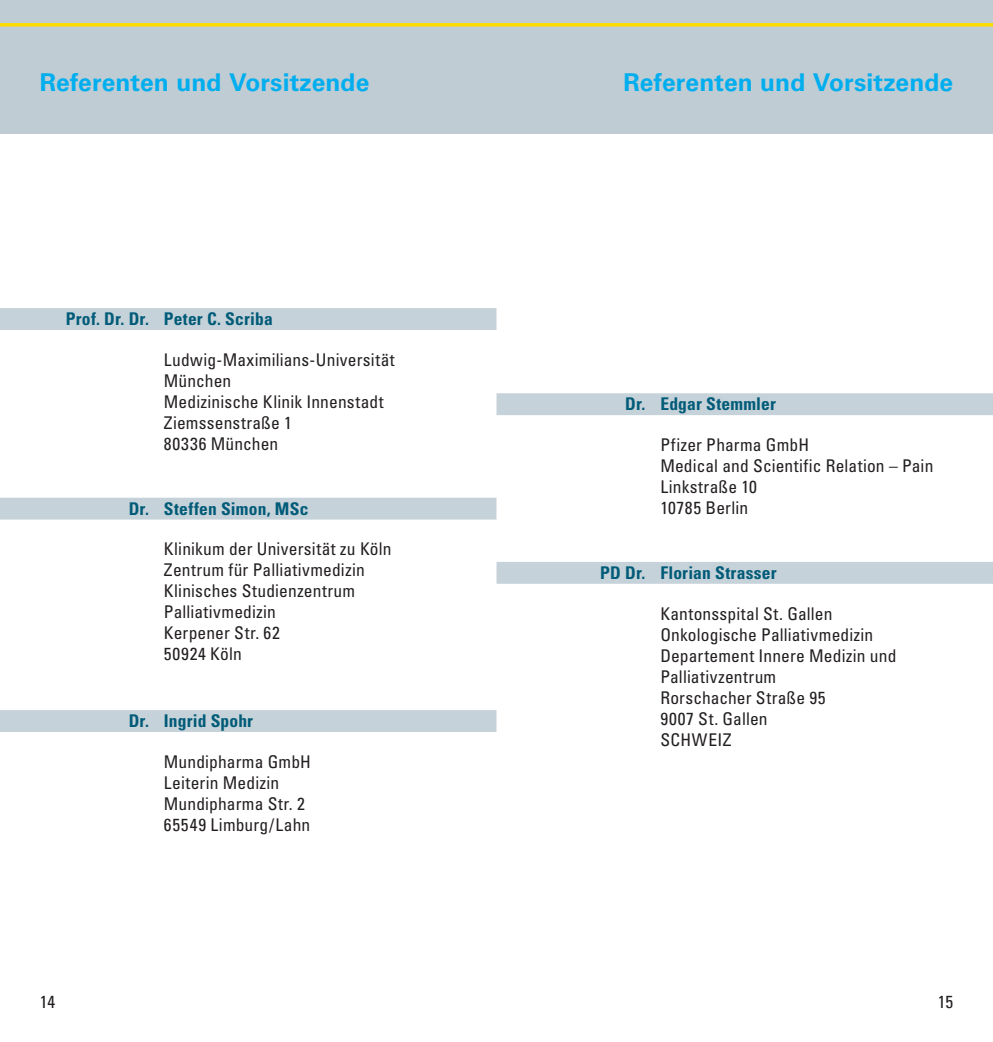
<style>
.page{position:relative;width:993px;height:1042px;background:#fff}
.page>*{position:absolute;margin:0;border:0;box-sizing:border-box;transform-origin:0 0}
.t1{font:700 24.5px "Univers";letter-spacing:.005em;color:#00aeef}
.normal_einzug{font:condensed 17.5px/21px "Univers";letter-spacing:.01em;color:#231f20}
.U3__linke_Seite{font:700 condensed 17.5px "Univers";letter-spacing:.01em;color:#005b78}
.U3__rechte_Seite{font:700 condensed 17.5px "Univers";letter-spacing:.01em;color:#005b78}
</style>
<div class="page">
<div style="left:0;top:0;width:992px;height:134px;background:#bfccd3"></div>
<svg style="left:0;top:23px;width:992px;height:4px;background:#f6d91a"></svg>
<div style="left:0;top:308px;width:496px;height:22px;background:#c6d2d9"></div>
<div style="left:0;top:498px;width:496px;height:21px;background:#c6d2d9"></div>
<div style="left:0;top:710px;width:496px;height:22px;background:#c6d2d9"></div>
<div style="left:496px;top:393px;width:496px;height:22px;background:#c6d2d9"></div>
<div style="left:496px;top:562px;width:496px;height:22px;background:#c6d2d9"></div>
<h1 class="t1" style="left:40px;top:68px;width:331px">Referenten und Vorsitzende</h1>
<h1 class="t1" style="left:623px;top:68px;width:331px">Referenten und Vorsitzende</h1>
<h1 class="t1" style="left:741px;top:68px;width:213px">Freitag, 25.11.2011</h1>
<p class="U3__linke_Seite" style="left:66px;top:308px;width:208px">Prof. Dr. Dr. Peter C. Scriba</p>
<p class="normal_einzug" style="left:164px;top:349px;width:232px">Ludwig-Maximilians-Universität<br>München</p>
<p class="normal_einzug" style="left:164px;top:391px;width:221px">Medizinische Klinik Innenstadt</p>
<p class="normal_einzug" style="left:164px;top:412px;width:130px">Ziemssenstraße 1</p>
<p class="normal_einzug" style="left:164px;top:433px;width:116px">80336 München</p>
<p class="U3__linke_Seite" style="left:129px;top:498px;width:181px">Dr. Steffen Simon, MSc</p>
<p class="normal_einzug" style="left:164px;top:538px;width:229px">Klinikum der Universität zu Köln</p>
<p class="normal_einzug" style="left:164px;top:559px;width:202px">Zentrum für Palliativmedizin</p>
<p class="normal_einzug" style="left:164px;top:580px;width:193px">Klinisches Studienzentrum<br>Palliativmedizin</p>
<p class="normal_einzug" style="left:164px;top:622px;width:117px">Kerpener Str. 62</p>
<p class="normal_einzug" style="left:164px;top:643px;width:79px">50924 Köln</p>
<p class="U3__linke_Seite" style="left:129px;top:710px;width:126px">Dr. Ingrid Spohr</p>
<p class="normal_einzug" style="left:164px;top:751px;width:149px">Mundipharma GmbH</p>
<p class="normal_einzug" style="left:164px;top:772px;width:117px">Leiterin Medizin</p>
<p class="normal_einzug" style="left:164px;top:793px;width:142px">Mundipharma Str. 2</p>
<p class="normal_einzug" style="left:164px;top:814px;width:148px">65549 Limburg/Lahn</p>
<p class="U3__rechte_Seite" style="left:625px;top:393px;width:152px">Dr. Edgar Stemmler</p>
<p class="normal_einzug" style="left:660px;top:434px;width:150px">Pfizer Pharma GmbH</p>
<p class="normal_einzug" style="left:660px;top:455px;width:274px">Medical and Scientific Relation – Pain</p>
<p class="normal_einzug" style="left:660px;top:476px;width:98px">Linkstraße 10</p>
<p class="normal_einzug" style="left:660px;top:497px;width:89px">10785 Berlin</p>
<p class="U3__rechte_Seite" style="left:600px;top:562px;width:178px">PD Dr. Florian Strasser</p>
<p class="normal_einzug" style="left:660px;top:603px;width:174px">Kantonsspital St. Gallen</p>
<p class="normal_einzug" style="left:660px;top:624px;width:237px">Onkologische Palliativmedizin<br>Departement Innere Medizin und<br>Palliativzentrum</p>
<p class="normal_einzug" style="left:660px;top:687px;width:167px">Rorschacher Straße 95</p>
<p class="normal_einzug" style="left:660px;top:708px;width:109px">9007 St. Gallen</p>
<p class="normal_einzug" style="left:660px;top:729px;width:73px">SCHWEIZ</p>
<p class="normal_einzug" style="left:40px;top:991px;width:17px">14</p>
<p class="normal_einzug" style="left:937px;top:991px;width:17px">15</p>
</div>
